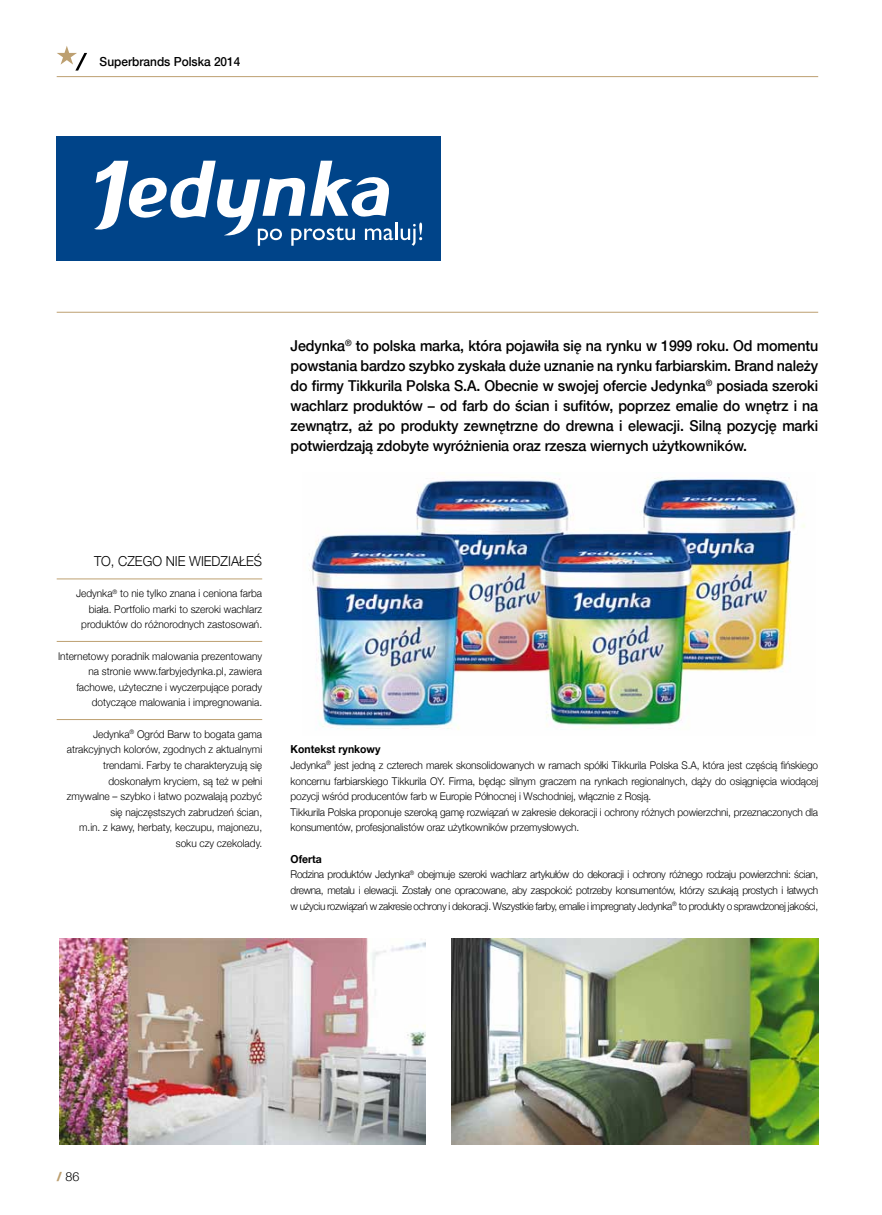
<style>
.page{position:relative;width:882px;height:1215px;background:#fff}
.page>*{position:absolute;margin:0;border:0;box-sizing:border-box;transform-origin:0 0}
.t1{font:500 15px/20px "Helvetica Neue";letter-spacing:-.01em;color:#000;text-align:justify;scale:.95 1}
.t2{font:300 13.75px "Helvetica Neue";color:#000;scale:.95 1}
.t3{font:500 12.5px "Helvetica Neue";color:#000;scale:.95 1}
.t4{font:300 12.5px "Helvetica Neue";color:#000}
.t5{font:700 11px "Helvetica Neue";color:#000;scale:.95 1}
.t6{font:300 10.62px/15.6px "Helvetica Neue";letter-spacing:-.01em;color:#000;text-align:right;scale:.95 1}
.s1{font-family:"Helvetica Neue LT Pro";font-weight:800;color:#bda071}
</style>
<div class="page">
<hr style="left:57px;top:76px;width:761px;height:1px;background:#bda071">
<hr style="left:57px;top:312px;width:761px;height:1px;background:#bda071">
<hr style="left:57px;top:578px;width:205px;height:1px;background:#bda071">
<hr style="left:57px;top:641px;width:205px;height:1px;background:#bda071">
<hr style="left:57px;top:719px;width:205px;height:1px;background:#bda071">
<svg style="left:57px;top:46px;width:30px;height:25px"></svg>
<div style="left:57px;top:136px;width:384px;height:125px;background:#004489"></div>
<svg style="left:94px;top:161px;width:328px;height:85px"></svg>
<img style="left:309px;top:477px;width:496px;height:253px">
<img style="left:452px;top:939px;width:366px;height:205px">
<img style="left:59px;top:939px;width:367px;height:205px">
<p class="t3" style="left:100px;top:54px;width:150px">Superbrands Polska 2014</p>
<p class="t1" style="left:291px;top:335px;width:557px">Jedynka<sup>®</sup> to polska marka, która pojawiła się na rynku w 1999 roku. Od momentu powstania bardzo szybko zyskała duże uznanie na rynku farbiarskim. Brand należy do firmy Tikkurila Polska S.A. Obecnie w swojej ofercie Jedynka<sup>®</sup> posiada szeroki wachlarz produktów – od farb do ścian i sufitów, poprzez emalie do wnętrz i na zewnątrz, aż po produkty zewnętrzne do drewna i elewacji. Silną pozycję marki potwierdzają zdobyte wyróżnienia oraz rzesza wiernych użytkowników.</p>
<p class="t2" style="left:94px;top:553px;width:179px">TO, CZEGO NIE WIEDZIAŁEŚ</p>
<p class="t6" style="left:76px;top:585px;width:197px">Jedynka<sup>®</sup> to nie tylko znana i ceniona farba biała. Portfolio marki to szeroki wachlarz produktów do różnorodnych zastosowań.</p>
<p class="t6" style="left:58px;top:648px;width:216px">Internetowy poradnik malowania prezentowany na stronie www.farbyjedynka.pl, zawiera fachowe, użyteczne i wyczerpujące porady dotyczące malowania i impregnowania.</p>
<p class="t6" style="left:67px;top:726px;width:207px">Jedynka<sup>®</sup> Ogród Barw to bogata gama atrakcyjnych kolorów, zgodnych z aktualnymi trendami. Farby te charakteryzują się doskonałym kryciem, są też w pełni zmywalne – szybko i łatwo pozwalają pozbyć się najczęstszych zabrudzeń ścian,<br>m.in. z kawy, herbaty, keczupu, majonezu, soku czy czekolady.</p>
<p class="t5" style="left:291px;top:743px;width:96px">Kontekst rynkowy</p>
<p class="t6" style="left:291px;top:757px;width:557px;text-align:left">Jedynka<sup>®</sup> jest jedną z czterech marek skonsolidowanych w ramach spółki Tikkurila Polska S.A, która jest częścią fińskiego koncernu farbiarskiego Tikkurila OY. Firma, będąc silnym graczem na rynkach regionalnych, dąży do osiągnięcia wiodącej pozycji wśród producentów farb w Europie Północnej i Wschodniej, włącznie z Rosją.<br>Tikkurila Polska proponuje szeroką gamę rozwiązań w zakresie dekoracji i ochrony różnych powierzchni, przeznaczonych dla konsumentów, profesjonalistów oraz użytkowników przemysłowych.</p>
<p class="t5" style="left:291px;top:852px;width:34px">Oferta</p>
<p class="t6" style="left:291px;top:867px;width:557px;text-align:justify">Rodzina produktów Jedynka<sup>®</sup> obejmuje szeroki wachlarz artykułów do dekoracji i ochrony różnego rodzaju powierzchni: ścian, drewna, metalu i elewacji. Zostały one opracowane, aby zaspokoić potrzeby konsumentów, którzy szukają prostych i łatwych w użyciu rozwiązań w zakresie ochrony i dekoracji. Wszystkie farby, emalie i impregnaty Jedynka<sup>®</sup> to produkty o sprawdzonej jakości,</p>
<p class="t4" style="left:57px;top:1169px;width:24px"><span class="s1">/</span> 86</p>
</div>
